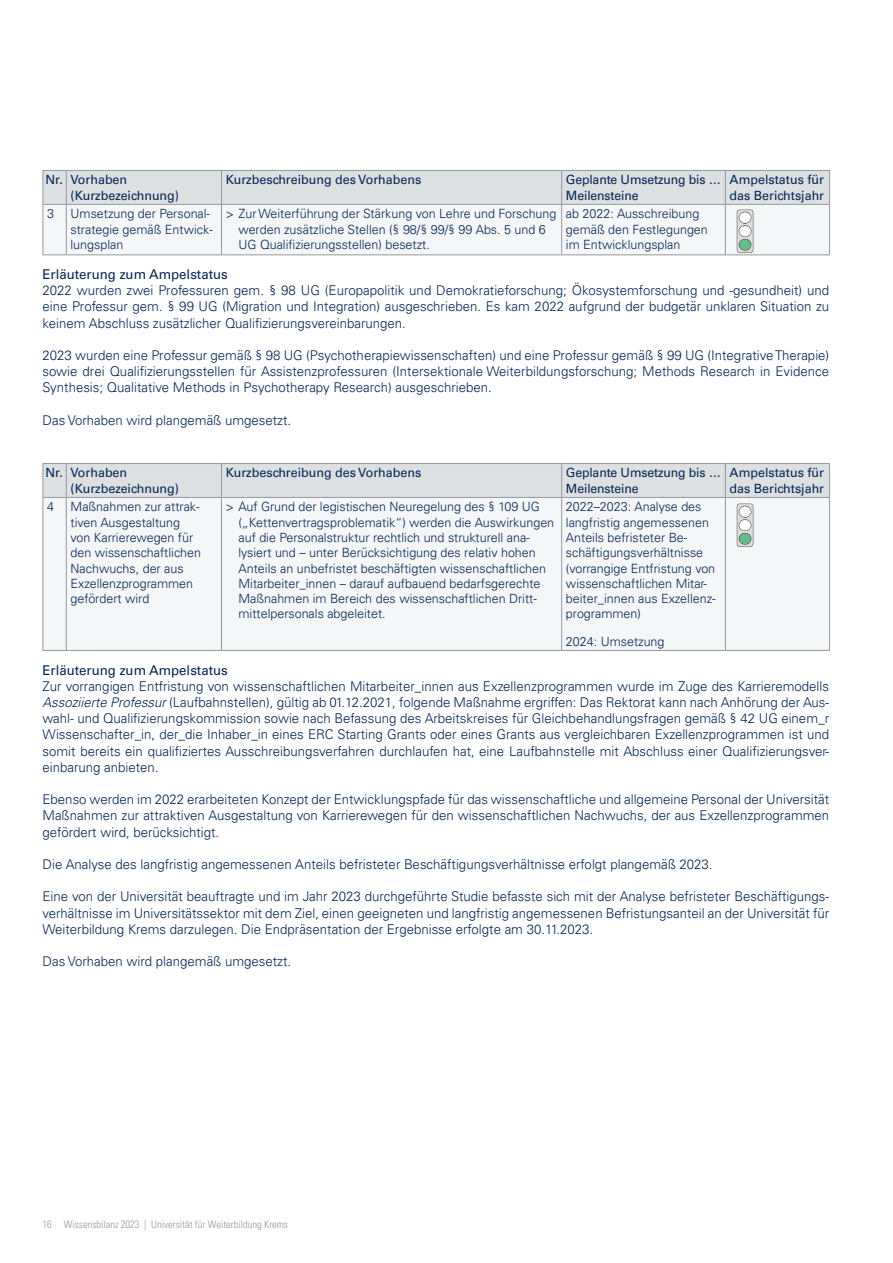
<style>
.page{position:relative;width:893px;height:1263px;background:#fff}
.page>*{position:absolute;margin:0;border:0;box-sizing:border-box;transform-origin:0 0}
.Fließtext{font:300 13.5px/16.2px "Univers LT Pro 45";color:#052453;text-align:justify}
.Fließtext_fett{font:13.5px "Univers LT Pro 55 Roman";color:#052453}
.t1{font:300 12.75px/15.3px "Univers LT Pro 45";color:#052453}
.t2{font:12.75px "Univers LT Pro 55 Roman";color:#052453}
.t3{font:12.75px/15.3px "Univers LT Pro 55 Roman";color:#052453;scale:.96 1}
.t4{font:300 condensed 10.5px "Univers LT Pro";color:#95989f}
.s1{font-style:italic}
</style>
<div class="page">
<svg style="left:43px;top:170px;width:787px;height:85px"></svg>
<hr style="left:66px;top:254px;width:155px;height:1px;background:#95989f">
<hr style="left:221px;top:254px;width:341px;height:1px;background:#95989f">
<hr style="left:562px;top:254px;width:163px;height:1px;background:#95989f">
<hr style="left:725px;top:254px;width:105px;height:1px;background:#95989f">
<img style="left:737px;top:209px;width:20px;height:43px">
<div style="left:44px;top:498px;width:785px;height:152px;background:#f5f6f7"></div>
<hr style="left:43px;top:498px;width:1px;height:152px;background:#95989f">
<div style="left:43px;top:463px;width:787px;height:35px;background:#dce0e3"></div>
<hr style="left:66px;top:497px;width:155px;height:1px;background:#95989f">
<hr style="left:221px;top:497px;width:341px;height:1px;background:#95989f">
<hr style="left:562px;top:497px;width:163px;height:1px;background:#95989f">
<hr style="left:725px;top:497px;width:105px;height:1px;background:#95989f">
<hr style="left:66px;top:498px;width:1px;height:152px;background:#95989f">
<hr style="left:221px;top:498px;width:1px;height:152px;background:#95989f">
<hr style="left:561px;top:498px;width:1px;height:152px;background:#95989f">
<hr style="left:725px;top:498px;width:1px;height:152px;background:#95989f">
<hr style="left:829px;top:498px;width:1px;height:152px;background:#95989f">
<svg style="left:43px;top:650px;width:23px;height:1px"></svg>
<hr style="left:66px;top:650px;width:155px;height:1px;background:#95989f">
<hr style="left:221px;top:650px;width:341px;height:1px;background:#95989f">
<hr style="left:562px;top:650px;width:163px;height:1px;background:#95989f">
<hr style="left:725px;top:650px;width:105px;height:1px;background:#95989f">
<img style="left:737px;top:503px;width:20px;height:43px">
<p class="t2" style="left:45px;top:171px;width:19px">Nr.</p>
<p class="t2" style="left:71px;top:171px;width:58px">Vorhaben</p>
<p class="t2" style="left:71px;top:186px;width:110px">(Kurzbezeichnung)</p>
<p class="t2" style="left:226px;top:171px;width:197px">Kurzbeschreibung des Vorhabens</p>
<p class="t3" style="left:566px;top:172px;width:163px">Geplante Umsetzung bis …<br>Meilensteine</p>
<p class="t2" style="left:730px;top:171px;width:96px">Ampelstatus für</p>
<p class="t2" style="left:730px;top:186px;width:96px">das Berichtsjahr</p>
<p class="t1" style="left:47px;top:206px;width:8px">3</p>
<p class="t1" style="left:71px;top:206px;width:144px">Umsetzung der Personal&shy;strategie gemäß Entwick&shy;lungsplan</p>
<p class="t1" style="left:238px;top:206px;width:319px;text-indent:-13px">&gt; Zur Weiterführung der Stärkung von Lehre und Forschung werden zusätzliche Stellen (§ 98/§ 99/§ 99 Abs. 5 und 6<br>UG Qualifizierungsstellen) besetzt.</p>
<p class="t1" style="left:566px;top:206px;width:143px">ab 2022: Ausschreibung gemäß den Festlegungen im Entwicklungsplan</p>
<h3 class="Fließtext_fett" style="left:43px;top:265px;width:187px">Erläuterung zum Ampelstatus</h3>
<p class="Fließtext" style="left:43px;top:282px;width:788px">2022 wurden zwei Professuren gem. § 98 UG (Europapolitik und Demokratieforschung; Ökosystemforschung und -gesundheit) und eine Professur gem. § 99 UG (Migration und Integration) ausgeschrieben. Es kam 2022 aufgrund der budgetär unklaren Situation zu keinem Abschluss zusätzlicher Qualifizierungsvereinbarungen.</p>
<p class="Fließtext" style="left:43px;top:347px;width:788px">2023 wurden eine Professur gemäß § 98 UG (Psychotherapiewissenschaften) und eine Professur gemäß § 99 UG (IntegrativeTherapie) sowie drei Qualifizierungsstellen für Assistenzprofessuren (Intersektionale Weiterbildungsforschung; Methods Research in Evidence Synthesis; Qualitative Methods in Psychotherapy Research) ausgeschrieben.</p>
<p class="Fließtext" style="left:43px;top:411px;width:250px">Das Vorhaben wird plangemäß umgesetzt.</p>
<p class="t2" style="left:45px;top:464px;width:19px">Nr.</p>
<p class="t2" style="left:71px;top:464px;width:58px">Vorhaben</p>
<p class="t2" style="left:71px;top:479px;width:110px">(Kurzbezeichnung)</p>
<p class="t2" style="left:226px;top:464px;width:197px">Kurzbeschreibung des Vorhabens</p>
<p class="t3" style="left:566px;top:465px;width:163px">Geplante Umsetzung bis …<br>Meilensteine</p>
<p class="t2" style="left:730px;top:464px;width:96px">Ampelstatus für</p>
<p class="t2" style="left:730px;top:479px;width:96px">das Berichtsjahr</p>
<p class="t1" style="left:47px;top:499px;width:8px">4</p>
<p class="t1" style="left:71px;top:499px;width:132px">Maßnahmen zur attrak&shy;tiven Ausgestaltung von Karrierewegen für den wissenschaftlichen<br>Nachwuchs, der aus<br>Exzellenzprogrammen gefördert wird</p>
<p class="t1" style="left:238px;top:499px;width:317px;text-indent:-13px">&gt; Auf Grund der legistischen Neuregelung des § 109 UG („Kettenvertragsproblematik“) werden die Auswirkungen auf die Personalstruktur rechtlich und strukturell ana&shy;lysiert und – unter Berücksichtigung des relativ hohen Anteils an unbefristet beschäftigten wissenschaftlichen Mitarbeiter_innen – darauf aufbauend bedarfsgerechte Maßnahmen im Bereich des wissenschaftlichen Dritt&shy;mittelpersonals abgeleitet.</p>
<p class="t1" style="left:566px;top:499px;width:151px">2022–2023: Analyse des langfristig angemessenen<br>Anteils befristeter Be&shy;schäftigungsverhältnisse (vorrangige Entfristung von wissenschaftlichen Mitar&shy;beiter_innen aus Exzellenz&shy;programmen)</p>
<p class="t1" style="left:566px;top:633px;width:100px">2024: Umsetzung</p>
<h3 class="Fließtext_fett" style="left:43px;top:660px;width:187px">Erläuterung zum Ampelstatus</h3>
<p class="Fließtext" style="left:43px;top:677px;width:788px">Zur vorrangigen Entfristung von wissenschaftlichen Mitarbeiter_innen aus Exzellenzprogrammen wurde im Zuge des Karrieremodells <span class="s1">Assoziierte Professur</span> (Laufbahnstellen), gültig ab 01.12.2021, folgende Maßnahme ergriffen: Das Rektorat kann nach Anhörung der Aus&shy;wahl- und Qualifizierungskommission sowie nach Befassung des Arbeitskreises für Gleichbehandlungsfragen gemäß § 42 UG einem_r Wissenschafter_in, der_die Inhaber_in eines ERC Starting Grants oder eines Grants aus vergleichbaren Exzellenzprogrammen ist und somit bereits ein qualifiziertes Ausschreibungsverfahren durchlaufen hat, eine Laufbahnstelle mit Abschluss einer Qualifizierungsver&shy;einbarung anbieten.</p>
<p class="Fließtext" style="left:43px;top:791px;width:788px">Ebenso werden im 2022 erarbeiteten Konzept der Entwicklungspfade für das wissenschaftliche und allgemeine Personal der Universität Maßnahmen zur attraktiven Ausgestaltung von Karrierewegen für den wissenschaftlichen Nachwuchs, der aus Exzellenzprogrammen gefördert wird, berücksichtigt.</p>
<p class="Fließtext" style="left:43px;top:856px;width:672px">Die Analyse des langfristig angemessenen Anteils befristeter Beschäftigungsverhältnisse erfolgt plangemäß 2023.</p>
<p class="Fließtext" style="left:43px;top:888px;width:788px">Eine von der Universität beauftragte und im Jahr 2023 durchgeführte Studie befasste sich mit der Analyse befristeter Beschäftigungs&shy;verhältnisse im Universitätssektor mit dem Ziel, einen geeigneten und langfristig angemessenen Befristungsanteil an der Universität für Weiterbildung Krems darzulegen. Die Endpräsentation der Ergebnisse erfolgte am 30.11.2023.</p>
<p class="Fließtext" style="left:43px;top:953px;width:250px">Das Vorhaben wird plangemäß umgesetzt.</p>
<p class="t4" style="left:43px;top:1217px;width:247px">16 Wissensbilanz 2023 | Universität für Weiterbildung Krems</p>
</div>
